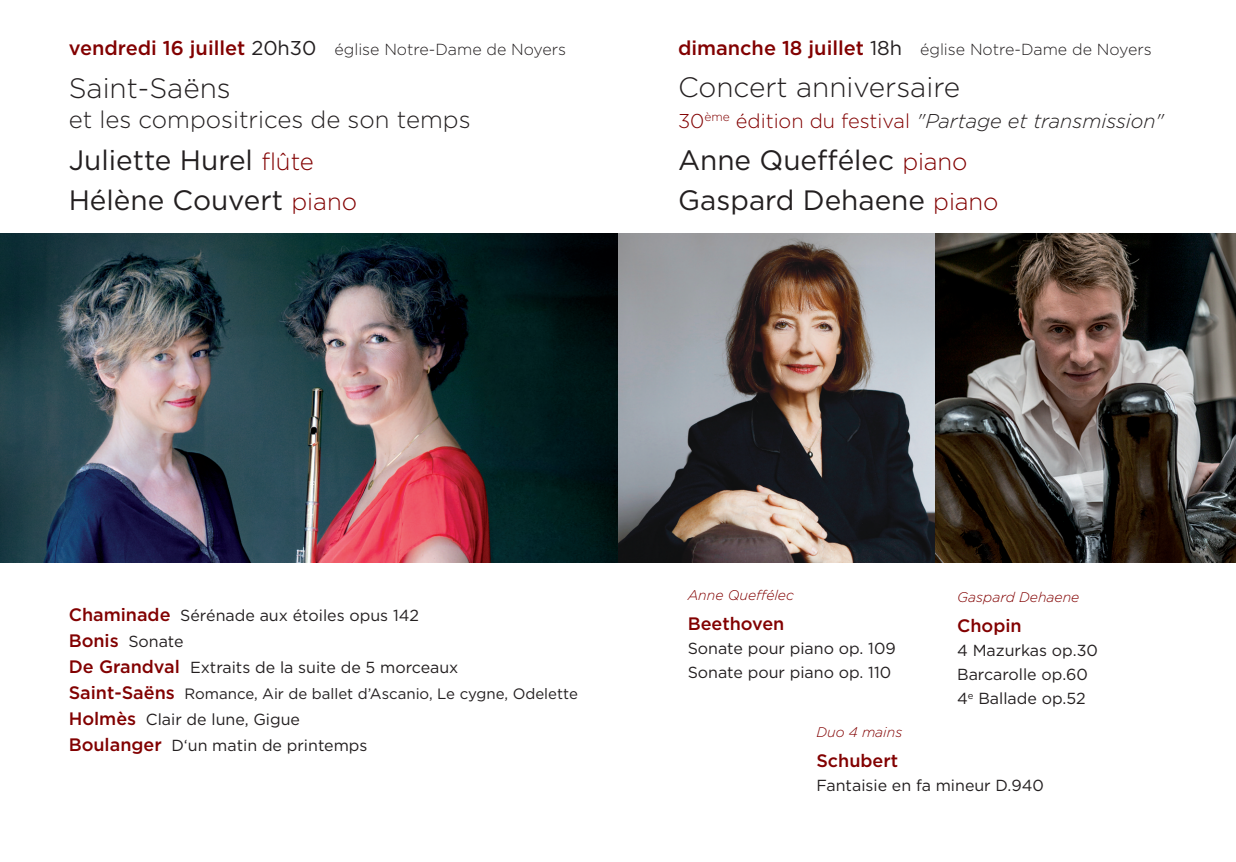
<style>
.page{position:relative;width:1236px;height:862px;background:#fff}
.page>*{position:absolute;margin:0;border:0;box-sizing:border-box;transform-origin:0 0}
.t1{font:28px/40px "Gotham";color:#231f20}
.t2{font:300 28px "Gotham";color:#231f20}
.t3{font:300 24px "Gotham";color:#231f20}
.t4{font:italic 300 20px "Gotham";color:#231f20}
.t5{font:500 18px "Gotham";color:#820101}
.t6{font:16px/24px "Gotham";color:#231f20}
.t7{font:300 16px "Gotham";color:#231f20}
.t8{font:15px "Gotham";color:#231f20}
.t9{font:italic 300 14px "Gotham";color:#820101}
.s1{font-weight:500;font-size:20px;color:#820101}
.s2{font-weight:400;font-size:20px}
.s3{font-weight:300;font-size:24px;color:#820101}
.s4{font-style:normal;color:#820101}
.s5{font-weight:500;font-size:18px;color:#820101}
</style>
<div class="page">
<img style="left:0;top:233px;width:1236px;height:329px">
<p class="t7" style="left:69px;top:40px;width:499px"><span class="s1">vendredi 16 juillet</span> <span class="s2">20h30</span> église Notre-Dame de Noyers</p>
<h1 class="t2" style="left:69px;top:72px;width:164px">Saint-Saëns</h1>
<h2 class="t3" style="left:69px;top:106px;width:403px">et les compositrices de son temps</h2>
<h1 class="t1" style="left:69px;top:140px;width:290px">Juliette Hurel <span class="s3">flûte<br></span>Hélène Couvert <span class="s3">piano</span></h1>
<p class="t7" style="left:678px;top:40px;width:475px"><span class="s1">dimanche 18 juillet</span> <span class="s2">18h</span> église Notre-Dame de Noyers</p>
<h1 class="t2" style="left:678px;top:71px;width:284px">Concert anniversaire</h1>
<p class="t4" style="left:678px;top:109px;width:487px"><span class="s4">30</span><sup>ème</sup> <span class="s4">édition du festival</span> "Partage et transmission"</p>
<h1 class="t1" style="left:678px;top:140px;width:322px">Anne Queffélec <span class="s3">piano<br></span>Gaspard Dehaene <span class="s3">piano</span></h1>
<p class="t6" style="left:69px;top:602px;width:391px;line-height:26px"><span class="s5">Chaminade</span> Sérénade aux étoiles opus 142<br><span class="s5">Bonis</span> Sonate<br><span class="s5">De Grandval</span> Extraits de la suite de 5 morceaux</p>
<p class="t8" style="left:69px;top:685px;width:511px"><span class="s5">Saint-Saëns</span> Romance, Air de ballet d’Ascanio, Le cygne, Odelette</p>
<p class="t6" style="left:69px;top:706px;width:300px;line-height:26px"><span class="s5">Holmès</span> Clair de lune, Gigue<br><span class="s5">Boulanger</span> D‘un matin de printemps</p>
<p class="t9" style="left:688px;top:587px;width:108px">Anne Queffélec</p>
<p class="t5" style="left:688px;top:613px;width:98px">Beethoven</p>
<p class="t6" style="left:688px;top:637px;width:210px">Sonate pour piano op. 109<br>Sonate pour piano op. 110</p>
<p class="t9" style="left:957px;top:589px;width:124px">Gaspard Dehaene</p>
<p class="t5" style="left:957px;top:615px;width:66px">Chopin</p>
<p class="t6" style="left:957px;top:638px;width:142px">4 Mazurkas op.30<br>Barcarolle op.60<br>4<sup>e</sup> Ballade op.52</p>
<p class="t9" style="left:816px;top:723px;width:87px">Duo 4 mains</p>
<p class="t5" style="left:816px;top:750px;width:83px">Schubert</p>
<p class="t6" style="left:816px;top:773px;width:229px">Fantaisie en fa mineur D.940</p>
</div>
